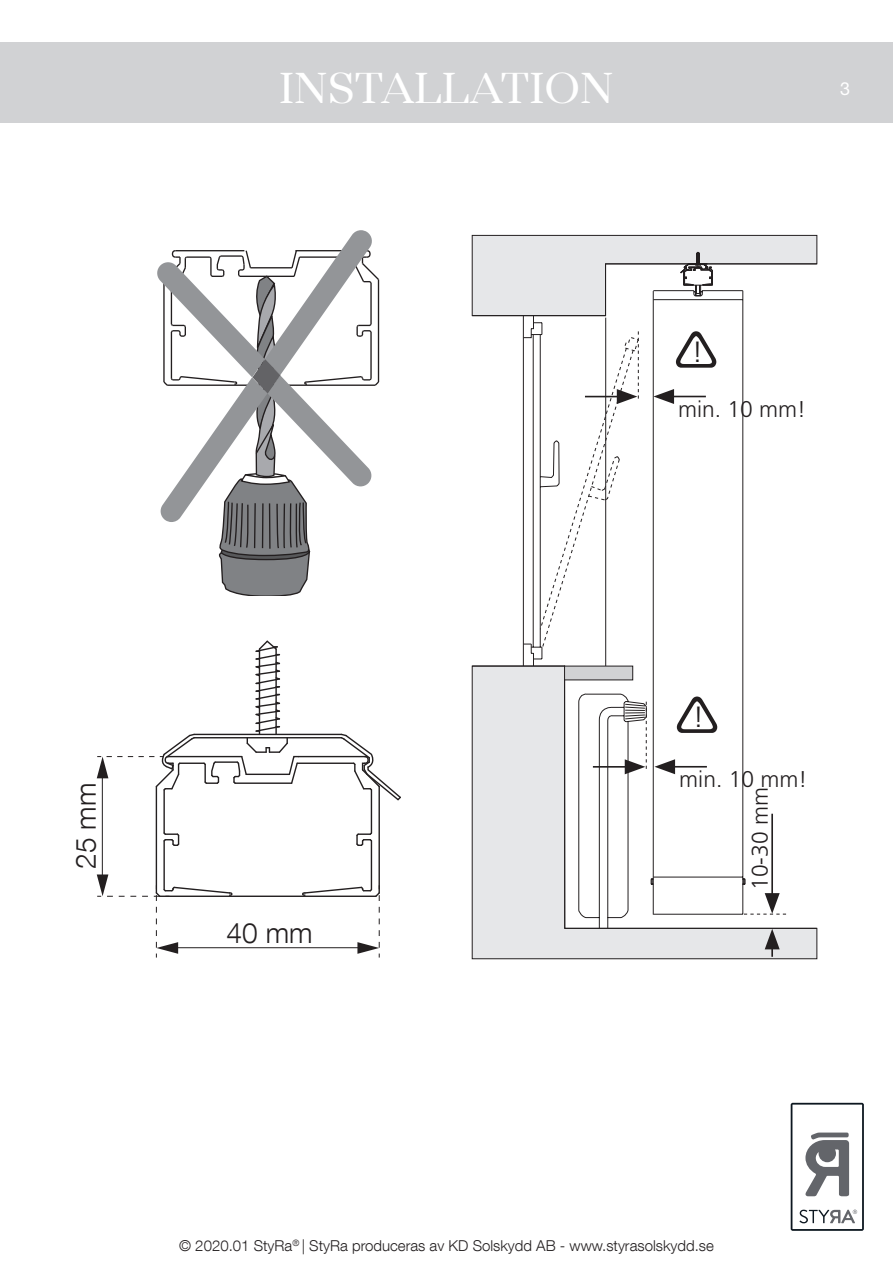
<style>
.page{position:relative;width:893px;height:1263px;background:#fff}
.page>*{position:absolute;margin:0;border:0;box-sizing:border-box;transform-origin:0 0}
.t1{font:45px "Mirador";color:#fff}
.t2{font:300 29.25px "Frutiger LT Std";color:#231f20}
.t3{font:300 28.05px "Helvetica Neue LT Com";color:#231f20}
.t4{font:300 22.8px "Frutiger LT Std";color:#231f20}
.t5{font:18px "Helvetica Neue LT Std";color:#fff}
.t6{font:300 15px "Helvetica Neue LT Com";color:#231f20}
</style>
<div class="page">
<div style="left:0;top:43px;width:893px;height:80px;background:#d1d2d4"></div>
<svg style="left:791px;top:1103px;width:73px;height:128px"></svg>
<svg style="left:471px;top:665px;width:347px;height:294px"></svg>
<svg style="left:472px;top:650px;width:346px;height:279px"></svg>
<hr style="left:605px;top:318px;width:1px;height:349px;background:#231f20">
<hr style="left:653px;top:291px;width:1px;height:623px;background:#231f20">
<div style="left:565px;top:666px;width:68px;height:14px;background:#d1d2d4"></div>
<hr style="left:593px;top:766px;width:37px;height:2px;background:#231f20">
<svg style="left:625px;top:702px;width:22px;height:72px"></svg>
<hr style="left:670px;top:766px;width:37px;height:1px;background:#231f20">
<svg style="left:654px;top:759px;width:21px;height:15px"></svg>
<hr style="left:771px;top:814px;width:2px;height:84px;background:#231f20">
<svg style="left:744px;top:893px;width:42px;height:22px"></svg>
<svg style="left:765px;top:929px;width:15px;height:28px"></svg>
<svg style="left:160px;top:231px;width:212px;height:285px"></svg>
<svg style="left:157px;top:262px;width:5px;height:224px"></svg>
<svg style="left:162px;top:249px;width:218px;height:347px"></svg>
<hr style="left:194px;top:734px;width:147px;height:1px;background:#231f20">
<hr style="left:194px;top:737px;width:147px;height:1px;background:#231f20">
<hr style="left:215px;top:761px;width:22px;height:2px;background:#231f20">
<hr style="left:180px;top:762px;width:24px;height:2px;background:#231f20">
<svg style="left:202px;top:761px;width:18px;height:23px"></svg>
<svg style="left:232px;top:640px;width:68px;height:144px"></svg>
<hr style="left:297px;top:762px;width:57px;height:2px;background:#231f20">
<hr style="left:371px;top:841px;width:1px;height:49px;background:#231f20">
<svg style="left:356px;top:831px;width:17px;height:16px"></svg>
<hr style="left:160px;top:895px;width:216px;height:2px;background:#231f20">
<hr style="left:378px;top:786px;width:2px;height:107px;background:#231f20">
<hr style="left:371px;top:790px;width:1px;height:43px;background:#231f20">
<hr style="left:163px;top:841px;width:2px;height:49px;background:#231f20">
<hr style="left:163px;top:790px;width:2px;height:43px;background:#231f20">
<hr style="left:156px;top:786px;width:1px;height:107px;background:#231f20">
<hr style="left:169px;top:756px;width:73px;height:1px;background:#231f20">
<hr style="left:299px;top:756px;width:68px;height:1px;background:#231f20">
<svg style="left:163px;top:831px;width:17px;height:16px"></svg>
<hr style="left:174px;top:947px;width:187px;height:1px;background:#231f20">
<svg style="left:301px;top:885px;width:79px;height:72px"></svg>
<hr style="left:102px;top:774px;width:1px;height:104px;background:#231f20">
<svg style="left:97px;top:733px;width:99px;height:59px"></svg>
<svg style="left:97px;top:874px;width:136px;height:83px"></svg>
<svg style="left:340px;top:733px;width:61px;height:69px"></svg>
<svg style="left:677px;top:696px;width:40px;height:37px"></svg>
<svg style="left:471px;top:235px;width:347px;height:415px"></svg>
<p class="t3" style="left:69px;top:869px;width:87px;rotate:-90deg">25 mm</p>
<h1 class="t1" style="left:279px;top:62px;width:336px">INSTALLATION</h1>
<p class="t5" style="left:840px;top:78px;width:12px">3</p>
<p class="t2" style="left:692px;top:335px;width:13px">!</p>
<p class="t4" style="left:678px;top:397px;width:129px">min. 10 mm!</p>
<p class="t2" style="left:693px;top:700px;width:13px">!</p>
<p class="t3" style="left:227px;top:916px;width:87px">40 mm</p>
<p class="t4" style="left:679px;top:766px;width:129px">min. 10 mm!</p>
<p class="t4" style="left:747px;top:890px;width:104px;rotate:-90deg">10-30 mm</p>
<p class="t6" style="left:179px;top:1237px;width:536px">© 2020.01 StyRa<sup>®</sup> | StyRa produceras av KD Solskydd AB - www.styrasolskydd.se</p>
</div>
